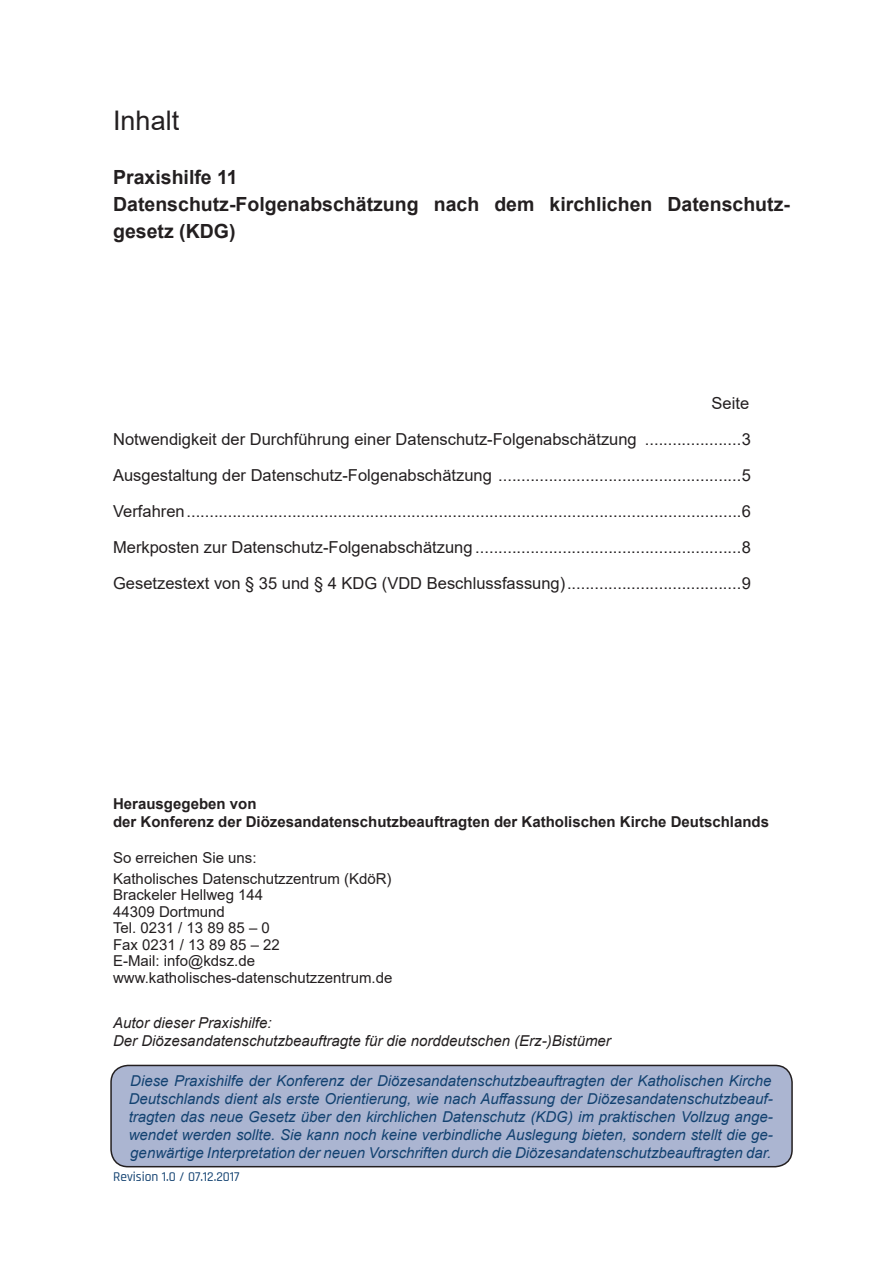
<style>
.page{position:relative;width:893px;height:1263px;background:#fff}
.page>*{position:absolute;margin:0;border:0;box-sizing:border-box;transform-origin:0 0}
.Text-Einleitung{font:27px "Arial";color:#231f20}
.Text-Einleitung-2{font:700 19.5px/27px "Arial";color:#231f20}
.Text-Einleitung-3{font:16.5px/36px "Arial";color:#231f20}
.Text-Einleitung-4{font:italic 15px/18px "Arial";color:#134271;text-align:justify}
.Text-Einleitung-5{font:15px "Arial";color:#231f20}
.Text-Einleitung-6{font:700 15px "Arial";color:#231f20}
.Text-Einleitung-7{font:italic 15px "Arial";color:#231f20}
.t1{font:500 13.5px "Rajdhani";color:#134271}
</style>
<div class="page">
<div style="left:111px;top:1065px;width:681px;height:102px;background:#abb5d1;border-radius:17px"></div>
<div style="left:110px;top:1065px;width:683px;height:102px;border:2px solid #231f20;border-radius:17px"></div>
<p class="Text-Einleitung" style="left:113px;top:102px;width:68px">Inhalt</p>
<p class="Text-Einleitung-2" style="left:113px;top:164px;width:126px">Praxishilfe 11</p>
<p class="Text-Einleitung-2" style="left:113px;top:191px;width:678px">Datenschutz-Folgenabschätzung nach dem kirchlichen Datenschutz&shy;gesetz (KDG)</p>
<p class="Text-Einleitung-3" style="left:712px;top:385px;width:39px">Seite</p>
<p class="Text-Einleitung-3" style="left:113px;top:421px;width:639px">Notwendigkeit der Durchführung einer Datenschutz-Folgenabschätzung .....................3<br>Ausgestaltung der Datenschutz-Folgenabschätzung .....................................................5</p>
<p class="Text-Einleitung-3" style="left:113px;top:493px;width:639px">Verfahren.........................................................................................................................6</p>
<p class="Text-Einleitung-3" style="left:113px;top:529px;width:639px">Merkposten zur Datenschutz-Folgenabschätzung ..........................................................8</p>
<p class="Text-Einleitung-3" style="left:113px;top:565px;width:639px">Gesetzestext von § 35 und § 4 KDG (VDD Beschlussfassung)......................................9</p>
<p class="Text-Einleitung-6" style="left:113px;top:793px;width:145px">Herausgegeben von</p>
<p class="Text-Einleitung-6" style="left:113px;top:811px;width:657px">der Konferenz der Diözesandatenschutzbeauftragten der Katholischen Kirche Deutschlands</p>
<p class="Text-Einleitung-5" style="left:113px;top:847px;width:145px">So erreichen Sie uns:</p>
<p class="Text-Einleitung-5" style="left:113px;top:868px;width:280px">Katholisches Datenschutzzentrum (KdöR)</p>
<p class="Text-Einleitung-5" style="left:113px;top:885px;width:152px">Brackeler Hellweg 144</p>
<p class="Text-Einleitung-5" style="left:113px;top:901px;width:113px">44309 Dortmund</p>
<p class="Text-Einleitung-5" style="left:113px;top:918px;width:158px">Tel. 0231 / 13 89 85 – 0</p>
<p class="Text-Einleitung-5" style="left:113px;top:934px;width:168px">Fax 0231 / 13 89 85 – 22</p>
<p class="Text-Einleitung-5" style="left:113px;top:951px;width:143px">E-Mail: info@kdsz.de</p>
<p class="Text-Einleitung-5" style="left:113px;top:967px;width:281px">www.katholisches-datenschutzzentrum.de</p>
<p class="Text-Einleitung-7" style="left:113px;top:1013px;width:160px">Autor dieser Praxishilfe:</p>
<p class="Text-Einleitung-7" style="left:113px;top:1031px;width:499px">Der Diözesandatenschutzbeauftragte für die norddeutschen (Erz-)Bistümer</p>
<p class="Text-Einleitung-4" style="left:129px;top:1071px;width:645px">Diese Praxishilfe der Konferenz der Diözesandatenschutzbeauftragten der Katholischen Kirche Deutschlands dient als erste Orientierung, wie nach Auffassung der Diözesandatenschutzbeauf&shy;tragten das neue Gesetz über den kirchlichen Datenschutz (KDG) im praktischen Vollzug ange&shy;wendet werden sollte. Sie kann noch keine verbindliche Auslegung bieten, sondern stellt die ge&shy;genwärtige Interpretation der neuen Vorschriften durch die Diözesandatenschutzbeauftragten dar.</p>
<p class="t1" style="left:113px;top:1168px;width:128px">Revision 1.0 / 07.12.2017</p>
</div>
